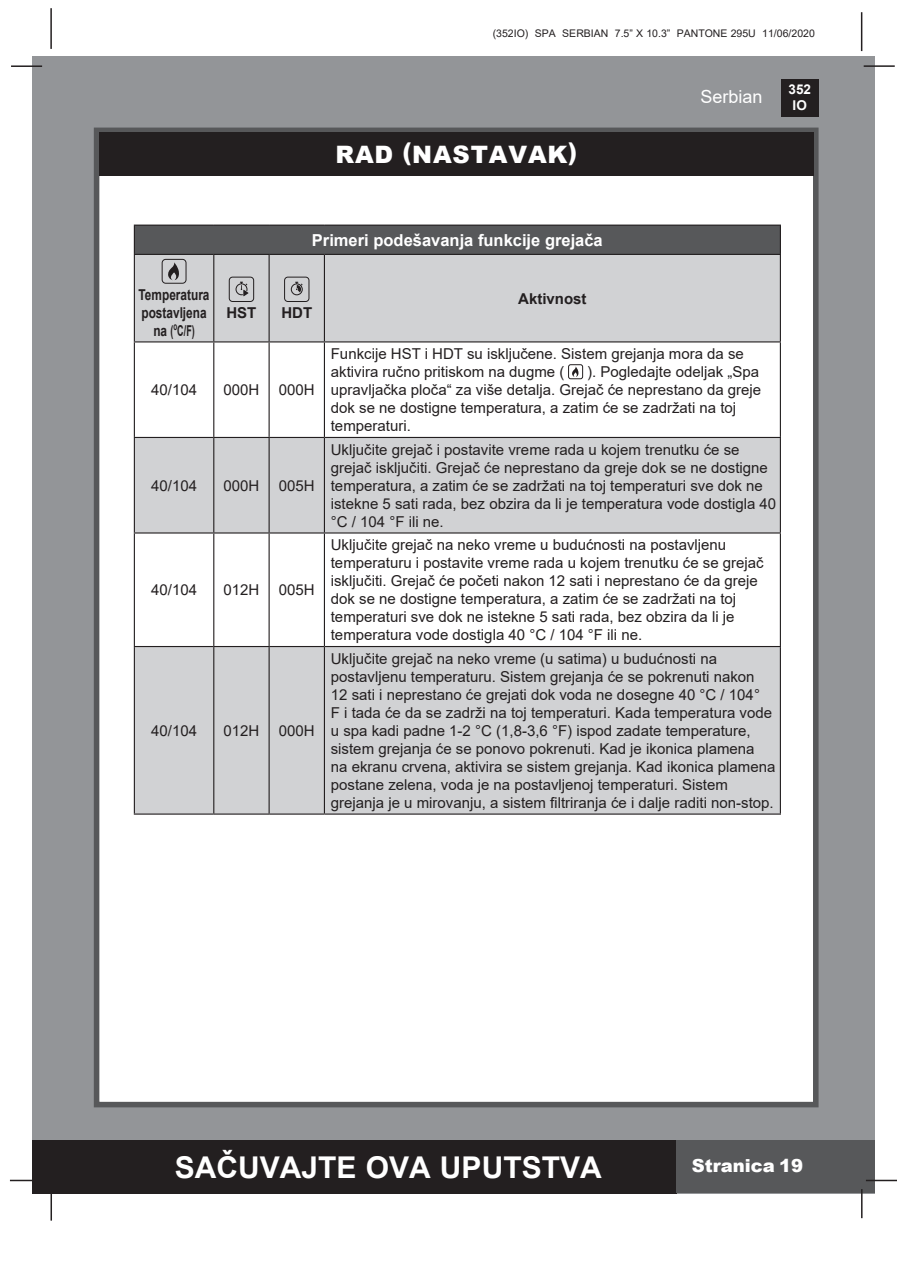
<style>
.page{position:relative;width:897px;height:1264px;background:#fff}
.page>*{position:absolute;margin:0;border:0;box-sizing:border-box;transform-origin:0 0}
.t1{font:700 30px "Arial";color:#fff}
.t2{font:900 24px "Arial";letter-spacing:.035em;color:#fff}
.t3{font:900 18px "Arial";color:#fff}
.t4{font:18px "Arial";color:#fff}
.t5{font:700 16.5px "Arial";color:#fff}
.t6{font:15px/18px "Arial";color:#231f20}
.t7{font:700 15px/18px "Arial";color:#231f20;text-align:center;scale:.79 1}
.t8{font:700 15px "Arial";color:#231f20}
.t9{font:700 13.5px/16.2px "Arial";color:#fff;text-align:center}
.t10{font:10.5px "Arial";color:#231f20}
</style>
<div class="page">
<div style="left:33px;top:56px;width:842px;height:1137px;background:#939598"></div>
<div style="left:780px;top:79px;width:38px;height:38px;background:#231f20"></div>
<hr style="left:863px;top:65px;width:31px;height:2px;background:#231f20">
<hr style="left:50px;top:8px;width:2px;height:41px;background:#231f20">
<hr style="left:860px;top:12px;width:2px;height:39px;background:#231f20">
<div style="left:33px;top:1140px;width:644px;height:53px;background:#231f20"></div>
<div style="left:676px;top:1140px;width:199px;height:53px;background:#57585a"></div>
<hr style="left:865px;top:1179px;width:31px;height:2px;background:#231f20">
<hr style="left:860px;top:1189px;width:2px;height:29px;background:#231f20">
<hr style="left:50px;top:1190px;width:2px;height:30px;background:#231f20">
<hr style="left:10px;top:1179px;width:31px;height:2px;background:#231f20">
<hr style="left:11px;top:65px;width:31px;height:2px;background:#231f20">
<div style="left:94px;top:128px;width:724px;height:979px;background:#fff;border:6px solid #57585a"></div>
<div style="left:99px;top:132px;width:714px;height:44px;background:#231f20"></div>
<div style="left:134px;top:225px;width:646px;height:29px;background:#57585a"></div>
<div style="left:135px;top:255px;width:644px;height:558px;background:#d1d2d4"></div>
<svg style="left:135px;top:342px;width:644px;height:304px"></svg>
<hr style="left:134px;top:225px;width:80px;height:1px;background:#231f20">
<svg style="left:134px;top:226px;width:1px;height:28px"></svg>
<hr style="left:214px;top:225px;width:55px;height:1px;background:#231f20">
<hr style="left:269px;top:225px;width:55px;height:1px;background:#231f20">
<hr style="left:324px;top:225px;width:456px;height:1px;background:#231f20">
<hr style="left:134px;top:254px;width:80px;height:1px;background:#231f20">
<hr style="left:134px;top:255px;width:1px;height:86px;background:#231f20">
<hr style="left:214px;top:254px;width:55px;height:1px;background:#231f20">
<hr style="left:213px;top:255px;width:1px;height:86px;background:#231f20">
<hr style="left:269px;top:254px;width:55px;height:1px;background:#231f20">
<hr style="left:268px;top:255px;width:2px;height:86px;background:#231f20">
<hr style="left:324px;top:254px;width:456px;height:1px;background:#231f20">
<hr style="left:324px;top:255px;width:1px;height:86px;background:#231f20">
<hr style="left:779px;top:255px;width:1px;height:86px;background:#231f20">
<hr style="left:134px;top:341px;width:80px;height:1px;background:#231f20">
<hr style="left:134px;top:342px;width:1px;height:95px;background:#231f20">
<hr style="left:214px;top:341px;width:55px;height:1px;background:#231f20">
<hr style="left:213px;top:342px;width:1px;height:95px;background:#231f20">
<hr style="left:269px;top:341px;width:55px;height:1px;background:#231f20">
<hr style="left:268px;top:342px;width:2px;height:95px;background:#231f20">
<hr style="left:324px;top:341px;width:456px;height:1px;background:#231f20">
<hr style="left:324px;top:342px;width:1px;height:95px;background:#231f20">
<hr style="left:779px;top:342px;width:1px;height:95px;background:#231f20">
<hr style="left:134px;top:437px;width:80px;height:1px;background:#231f20">
<hr style="left:134px;top:438px;width:1px;height:94px;background:#231f20">
<hr style="left:214px;top:437px;width:55px;height:1px;background:#231f20">
<hr style="left:213px;top:438px;width:1px;height:94px;background:#231f20">
<hr style="left:269px;top:437px;width:55px;height:1px;background:#231f20">
<hr style="left:268px;top:438px;width:2px;height:94px;background:#231f20">
<hr style="left:324px;top:437px;width:456px;height:1px;background:#231f20">
<hr style="left:324px;top:438px;width:1px;height:94px;background:#231f20">
<hr style="left:779px;top:438px;width:1px;height:94px;background:#231f20">
<hr style="left:134px;top:532px;width:80px;height:1px;background:#231f20">
<hr style="left:134px;top:533px;width:1px;height:113px;background:#231f20">
<hr style="left:214px;top:532px;width:55px;height:1px;background:#231f20">
<hr style="left:213px;top:533px;width:1px;height:113px;background:#231f20">
<hr style="left:269px;top:532px;width:55px;height:1px;background:#231f20">
<hr style="left:268px;top:533px;width:2px;height:113px;background:#231f20">
<hr style="left:324px;top:532px;width:456px;height:1px;background:#231f20">
<hr style="left:324px;top:533px;width:1px;height:113px;background:#231f20">
<hr style="left:779px;top:533px;width:1px;height:113px;background:#231f20">
<hr style="left:134px;top:646px;width:80px;height:1px;background:#231f20">
<hr style="left:134px;top:647px;width:1px;height:166px;background:#231f20">
<hr style="left:214px;top:646px;width:55px;height:1px;background:#231f20">
<hr style="left:213px;top:647px;width:1px;height:166px;background:#231f20">
<hr style="left:269px;top:646px;width:55px;height:1px;background:#231f20">
<hr style="left:268px;top:647px;width:2px;height:166px;background:#231f20">
<hr style="left:324px;top:646px;width:456px;height:1px;background:#231f20">
<hr style="left:324px;top:647px;width:1px;height:166px;background:#231f20">
<hr style="left:779px;top:647px;width:1px;height:166px;background:#231f20">
<hr style="left:134px;top:813px;width:80px;height:1px;background:#231f20">
<hr style="left:214px;top:813px;width:55px;height:1px;background:#231f20">
<hr style="left:269px;top:813px;width:55px;height:1px;background:#231f20">
<hr style="left:324px;top:813px;width:456px;height:1px;background:#231f20">
<div style="left:162px;top:259px;width:24px;height:24px;border:1px solid #231f20;border-radius:4px"></div>
<svg style="left:167px;top:262px;width:13px;height:18px"></svg>
<div style="left:229px;top:277px;width:25px;height:25px;border:1px solid #231f20;border-radius:3px"></div>
<svg style="left:235px;top:282px;width:13px;height:14px"></svg>
<div style="left:284px;top:277px;width:25px;height:25px;border:1px solid #231f20;border-radius:3px"></div>
<svg style="left:291px;top:282px;width:12px;height:13px"></svg>
<div style="left:568px;top:365px;width:14px;height:14px;border:1px solid #231f20;border-radius:2px"></div>
<svg style="left:571px;top:366px;width:8px;height:11px"></svg>
<p class="t10" style="left:492px;top:26px;width:323px">(352IO) SPA SERBIAN 7.5” X 10.3” PANTONE 295U 11/06/2020</p>
<p class="t2" style="left:335px;top:137px;width:243px">RAD (NASTAVAK)</p>
<p class="t4" style="left:700px;top:84px;width:64px">Serbian</p>
<p class="t9" style="left:788px;top:81px;width:24px">352<br>IO</p>
<p class="t7" style="left:139px;top:285px;width:91px">Temperatura postavljena na (<sup>o</sup>C/F)</p>
<p class="t5" style="left:312px;top:228px;width:292px">Primeri podešavanja funkcije grejača</p>
<p class="t8" style="left:226px;top:302px;width:31px">HST</p>
<p class="t8" style="left:281px;top:302px;width:32px">HDT</p>
<p class="t8" style="left:518px;top:288px;width:70px">Aktivnost</p>
<p class="t6" style="left:151px;top:381px;width:47px">40/104</p>
<p class="t6" style="left:223px;top:381px;width:37px">000H</p>
<p class="t6" style="left:279px;top:381px;width:37px">000H</p>
<p class="t6" style="left:151px;top:476px;width:47px">40/104</p>
<p class="t6" style="left:223px;top:476px;width:37px">000H</p>
<p class="t6" style="left:279px;top:476px;width:37px">005H</p>
<p class="t6" style="left:151px;top:581px;width:47px">40/104</p>
<p class="t6" style="left:223px;top:581px;width:37px">012H</p>
<p class="t6" style="left:279px;top:581px;width:37px">005H</p>
<p class="t6" style="left:151px;top:721px;width:47px">40/104</p>
<p class="t6" style="left:223px;top:721px;width:37px">012H</p>
<p class="t6" style="left:279px;top:721px;width:37px">000H</p>
<p class="t6" style="left:331px;top:345px;width:414px">Funkcije HST i HDT su isključene. Sistem grejanja mora da se aktivira ručno pritiskom na dugme (</p>
<p class="t6" style="left:331px;top:363px;width:432px;text-indent:256px">). Pogledajte odeljak „Spa upravljačka ploča“ za više detalja. Grejač će neprestano da greje dok se ne dostigne temperatura, a zatim će se zadržati na toj temperaturi.</p>
<p class="t6" style="left:331px;top:440px;width:447px">Uključite grejač i postavite vreme rada u kojem trenutku će se grejač isključiti. Grejač će neprestano da greje dok se ne dostigne temperatura, a zatim će se zadržati na toj temperaturi sve dok ne istekne 5 sati rada, bez obzira da li je temperatura vode dostigla 40 °C / 104 °F ili ne.</p>
<p class="t6" style="left:331px;top:536px;width:434px">Uključite grejač na neko vreme u budućnosti na postavljenu temperaturu i postavite vreme rada u kojem trenutku će se grejač isključiti. Grejač će početi nakon 12 sati i neprestano će da greje dok se ne dostigne temperatura, a zatim će se zadržati na toj temperaturi sve dok ne istekne 5 sati rada, bez obzira da li je temperatura vode dostigla 40 °C / 104 °F ili ne.</p>
<p class="t6" style="left:331px;top:649px;width:446px">Uključite grejač na neko vreme (u satima) u budućnosti na postavljenu temperaturu. Sistem grejanja će se pokrenuti nakon<br>12 sati i neprestano će grejati dok voda ne dosegne 40 °C / 104°<br>F i tada će da se zadrži na toj temperaturi. Kada temperatura vode u spa kadi padne 1-2 °C (1,8-3,6 °F) ispod zadate temperature, sistem grejanja će se ponovo pokrenuti. Kad je ikonica plamena<br>na ekranu crvena, aktivira se sistem grejanja. Kad ikonica plamena postane zelena, voda je na postavljenoj temperaturi. Sistem grejanja je u mirovanju, a sistem filtriranja će i dalje raditi non-stop.</p>
<h1 class="t1" style="left:175px;top:1146px;width:428px">SAČUVAJTE OVA UPUTSTVA</h1>
<p class="t3" style="left:691px;top:1152px;width:113px">Stranica 19</p>
</div>
